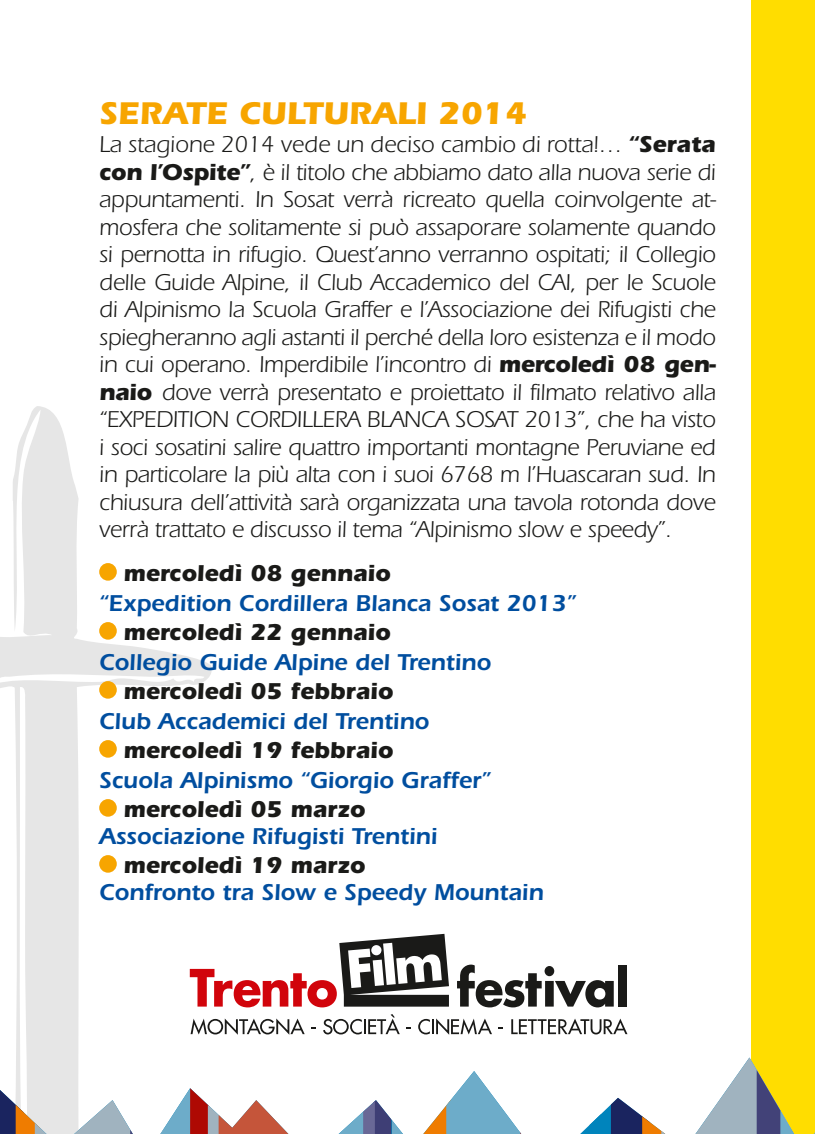
<style>
.page{position:relative;width:815px;height:1134px;background:#fff}
.page>*{position:absolute;margin:0;border:0;box-sizing:border-box;transform-origin:0 0}
.t1{font:700 32.5px "Itc Eras";color:#f7a500}
.t2{font:23.75px/27.5px "Itc Eras";letter-spacing:-.015em;color:#1a1a18;text-align:justify}
.t3{font:600 23.75px "Itc Eras";color:#004e9f}
.t4{font:700 23.75px "Itc Eras";color:#1a1a18}
.s1{font-weight:700}
</style>
<div class="page">
<div style="left:751px;top:0;width:64px;height:1134px;background:#fd0"></div>
<svg style="left:0;top:406px;width:212px;height:651px"></svg>
<svg style="left:338px;top:1071px;width:184px;height:63px"></svg>
<svg style="left:590px;top:1057px;width:225px;height:77px"></svg>
<svg style="left:0;top:462px;width:13px;height:184px"></svg>
<svg style="left:0;top:1057px;width:289px;height:77px"></svg>
<div style="left:99px;top:563px;width:18px;height:18px;background:#f7a500;border-radius:50%"></div>
<div style="left:99px;top:622px;width:18px;height:18px;background:#f7a500;border-radius:50%"></div>
<div style="left:99px;top:681px;width:18px;height:18px;background:#f7a500;border-radius:50%"></div>
<div style="left:99px;top:740px;width:18px;height:18px;background:#f7a500;border-radius:50%"></div>
<div style="left:99px;top:799px;width:18px;height:18px;background:#f7a500;border-radius:50%"></div>
<div style="left:99px;top:855px;width:18px;height:18px;background:#f7a500;border-radius:50%"></div>
<svg style="left:457px;top:964px;width:157px;height:43px"></svg>
<div style="left:618px;top:965px;width:8px;height:41px;background:#1a1a18"></div>
<svg style="left:190px;top:934px;width:259px;height:73px"></svg>
<svg style="left:191px;top:1018px;width:114px;height:17px"></svg>
<svg style="left:323px;top:1014px;width:77px;height:20px"></svg>
<svg style="left:418px;top:1018px;width:74px;height:17px"></svg>
<svg style="left:511px;top:1018px;width:116px;height:16px"></svg>
<h1 class="t1" style="left:99px;top:94px;width:429px">Serate culturali 2014</h1>
<p class="t2" style="left:99px;top:131px;width:618px">La stagione 2014 vede un deciso cambio di rotta!… <span class="s1">“Serata con l’Ospite”</span>, è il titolo che abbiamo dato alla nuova serie di appuntamenti. In Sosat verrà ricreato quella coinvolgente at&shy;mosfera che solitamente si può assaporare solamente quando si pernotta in rifugio. Quest’anno verranno ospitati; il Collegio delle Guide Alpine, il Club Accademico del CAI, per le Scuole di Alpinismo la Scuola Graffer e l’Associazione dei Rifugisti che spiegheranno agli astanti il perché della loro esistenza e il modo in cui operano. Imperdibile l’incontro di <span class="s1">mercoledì 08 gen&shy;naio</span> dove verrà presentato e proiettato il filmato relativo alla “EXPEDITION CORDILLERA BLANCA SOSAT 2013”, che ha visto i soci sosatini salire quattro importanti montagne Peruviane ed in particolare la più alta con i suoi 6768 m l’Huascaran sud. In chiusura dell’attività sarà organizzata una tavola rotonda dove verrà trattato e discusso il tema “Alpinismo slow e speedy”.</p>
<p class="t4" style="left:123px;top:559px;width:269px">mercoledì 08 gennaio</p>
<p class="t3" style="left:99px;top:589px;width:478px">“Expedition Cordillera Blanca Sosat 2013”</p>
<p class="t4" style="left:123px;top:618px;width:269px">mercoledì 22 gennaio</p>
<p class="t3" style="left:99px;top:648px;width:394px">Collegio Guide Alpine del Trentino</p>
<p class="t4" style="left:123px;top:677px;width:271px">mercoledì 05 febbraio</p>
<p class="t3" style="left:99px;top:707px;width:332px">Club Accademici del Trentino</p>
<p class="t4" style="left:123px;top:736px;width:271px">mercoledì 19 febbraio</p>
<p class="t3" style="left:99px;top:766px;width:393px">Scuola Alpinismo “Giorgio Graffer”</p>
<p class="t4" style="left:123px;top:795px;width:243px">mercoledì 05 marzo</p>
<p class="t3" style="left:99px;top:823px;width:340px">Associazione Rifugisti Trentini</p>
<p class="t4" style="left:123px;top:851px;width:243px">mercoledì 19 marzo</p>
<p class="t3" style="left:99px;top:879px;width:446px">Confronto tra Slow e Speedy Mountain</p>
</div>
